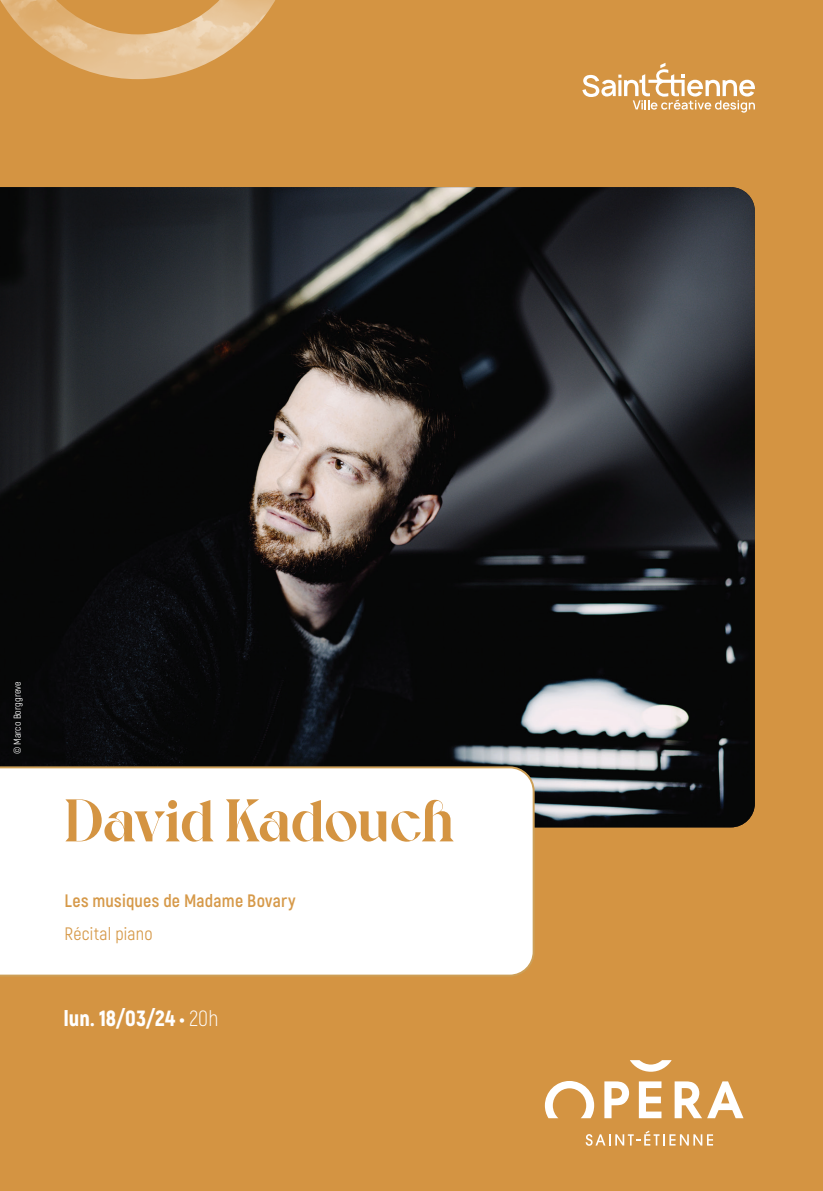
<style>
.page{position:relative;width:823px;height:1191px;background:#fff}
.page>*{position:absolute;margin:0;border:0;box-sizing:border-box;transform-origin:0 0}
.t1{font:700 60px "Voyage";letter-spacing:-.005em;color:#d49442}
.t2{font:900 22px "Akrobat";letter-spacing:.005em;color:#fff}
.t3{font:700 18px "Akrobat";letter-spacing:.015em;color:#d69949}
.t4{font:18px "Akrobat";letter-spacing:.015em;color:#d69949}
.t5{font:10px "Akrobat";color:#fff}
.s1{font-weight:300}
</style>
<div class="page">
<div style="left:0;top:0;width:822px;height:1191px;background:#d49442"></div>
<img style="left:0;top:187px;width:754px;height:640px">
<svg style="left:582px;top:63px;width:172px;height:50px"></svg>
<img style="left:0;top:0;width:275px;height:79px">
<div style="left:0;top:766px;width:534px;height:210px;background:#fff"></div>
<svg style="left:585px;top:1130px;width:127px;height:15px"></svg>
<svg style="left:544px;top:1081px;width:49px;height:37px"></svg>
<svg style="left:604px;top:1081px;width:24px;height:37px"></svg>
<svg style="left:638px;top:1081px;width:23px;height:37px"></svg>
<svg style="left:674px;top:1081px;width:69px;height:37px"></svg>
<svg style="left:630px;top:1060px;width:41px;height:11px"></svg>
<p class="t5" style="left:11px;top:754px;width:74px;rotate:-90deg">© Marco Borggreve</p>
<h1 class="t1" style="left:64px;top:784px;width:391px">David Kadouch</h1>
<p class="t3" style="left:64px;top:889px;width:233px">Les musiques de Madame Bovary</p>
<p class="t4" style="left:64px;top:923px;width:90px">Récital piano</p>
<p class="t2" style="left:64px;top:1003px;width:156px">lun. 18/03/24 • <span class="s1">20h</span></p>
</div>
